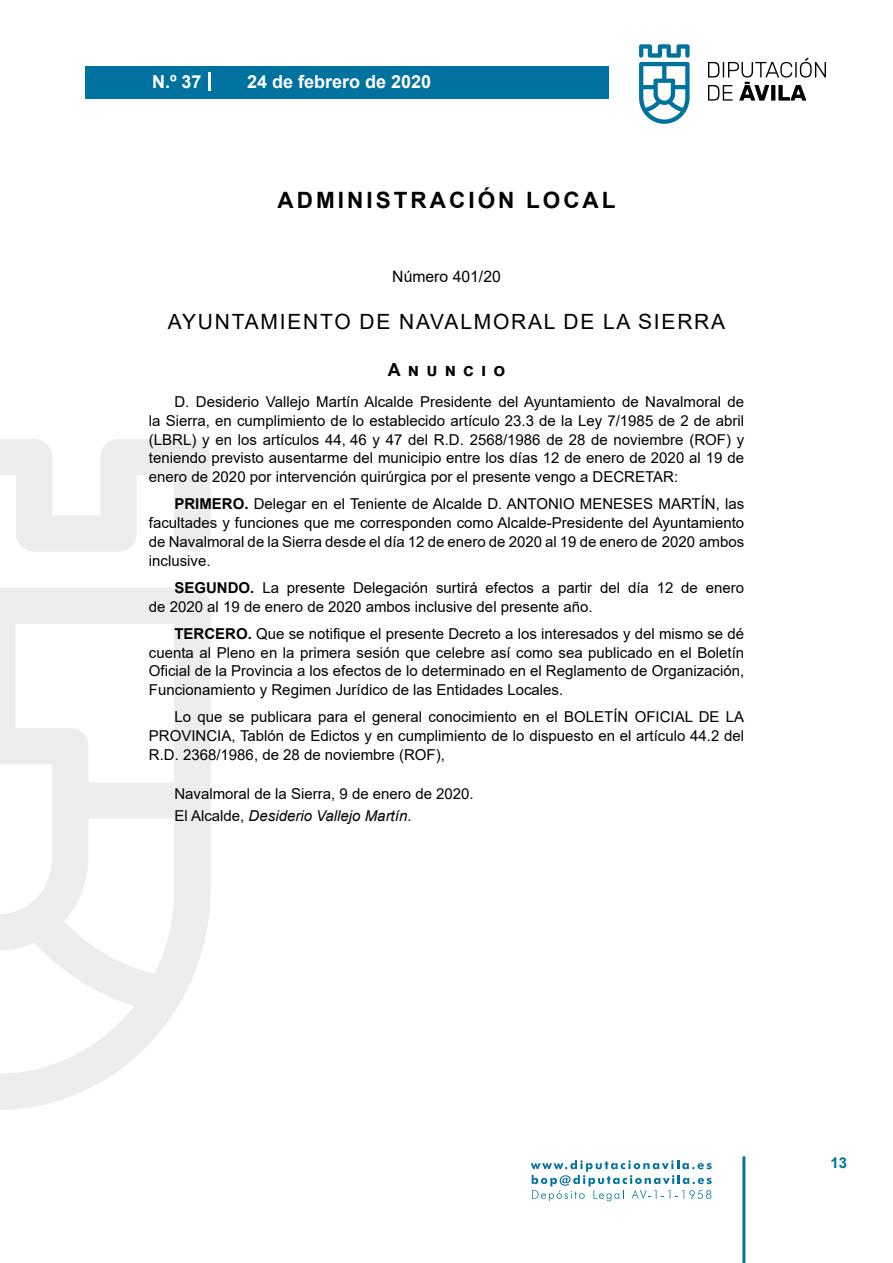
<style>
.page{position:relative;width:893px;height:1263px;background:#fff}
.page>*{position:absolute;margin:0;border:0;box-sizing:border-box;transform-origin:0 0}
.t1{font:700 22.5px "Arial";letter-spacing:.135em;color:#000}
.t2{font:21px "Arial";letter-spacing:.085em;color:#000}
.t3{font:700 18px "Arial";color:#fff}
.t4{font:700 18px "Arial";letter-spacing:.4em;color:#000}
.t5{font:15.75px "Arial";color:#000}
.t6{font:15px/18.8px "Arial";color:#000;text-align:justify}
.t7{font:700 15px "Arial";color:#04739f}
.s1{font-weight:700}
.s2{font-style:italic}
</style>
<div class="page">
<svg style="left:531px;top:1160px;width:181px;height:41px"></svg>
<div style="left:85px;top:66px;width:523px;height:33px;background:#00729f"></div>
<svg style="left:639px;top:44px;width:51px;height:80px"></svg>
<svg style="left:708px;top:58px;width:118px;height:43px"></svg>
<hr style="left:742px;top:1156px;width:3px;height:107px;background:#04739f">
<svg style="left:208px;top:72px;width:2px;height:18px"></svg>
<svg style="left:0;top:439px;width:211px;height:671px"></svg>
<p class="t3" style="left:152px;top:69px;width:51px">N.º 37</p>
<p class="t3" style="left:247px;top:69px;width:186px">24 de febrero de 2020</p>
<h1 class="t1" style="left:277px;top:184px;width:340px">ADMINISTRACIÓN LOCAL</h1>
<p class="t5" style="left:392px;top:266px;width:110px">Número 401/20</p>
<h2 class="t2" style="left:168px;top:307px;width:559px">AYUNTAMIENTO DE NAVALMORAL DE LA SIERRA</h2>
<p class="t4" style="left:388px;top:357px;width:119px">Anuncio</p>
<p class="t6" style="left:149px;top:392px;width:597px;text-indent:26px">D. Desiderio Vallejo Martín Alcalde Presidente del Ayuntamiento de Navalmoral de la Sierra, en cumplimiento de lo establecido artículo 23.3 de la Ley 7/1985 de 2 de abril (LBRL) y en los artículos 44, 46 y 47 del R.D. 2568/1986 de 28 de noviembre (ROF) y teniendo previsto ausentarme del municipio entre los días 12 de enero de 2020 al 19 de enero de 2020 por intervención quirúrgica por el presente vengo a DECRETAR:</p>
<p class="t6" style="left:149px;top:495px;width:597px;text-indent:26px"><span class="s1">PRIMERO.</span> Delegar en el Teniente de Alcalde D. ANTONIO MENESES MARTÍN, las facultades y funciones que me corresponden como Alcalde-Presidente del Ayuntamiento de Navalmoral de la Sierra desde el día 12 de enero de 2020 al 19 de enero de 2020 ambos inclusive.</p>
<p class="t6" style="left:149px;top:578px;width:597px;text-indent:26px"><span class="s1">SEGUNDO.</span> La presente Delegación surtirá efectos a partir del día 12 de enero de 2020 al 19 de enero de 2020 ambos inclusive del presente año.</p>
<p class="t6" style="left:149px;top:624px;width:597px;text-indent:26px"><span class="s1">TERCERO.</span> Que se notifique el presente Decreto a los interesados y del mismo se dé cuenta al Pleno en la primera sesión que celebre así como sea publicado en el Boletín Oficial de la Provincia a los efectos de lo determinado en el Reglamento de Organización, Funcionamiento y Regimen Jurídico de las Entidades Locales.</p>
<p class="t6" style="left:149px;top:708px;width:597px;text-indent:26px">Lo que se publicara para el general conocimiento en el BOLETÍN OFICIAL DE LA PROVINCIA, Tablón de Edictos y en cumplimiento de lo dispuesto en el artículo 44.2 del R.D. 2368/1986, de 28 de noviembre (ROF),</p>
<p class="t6" style="left:174px;top:783px;width:301px;line-height:22.2px">Navalmoral de la Sierra, 9 de enero de 2020.<br>El Alcalde, <span class="s2">Desiderio Vallejo Martín</span>.</p>
<p class="t7" style="left:831px;top:1152px;width:18px">13</p>
</div>
